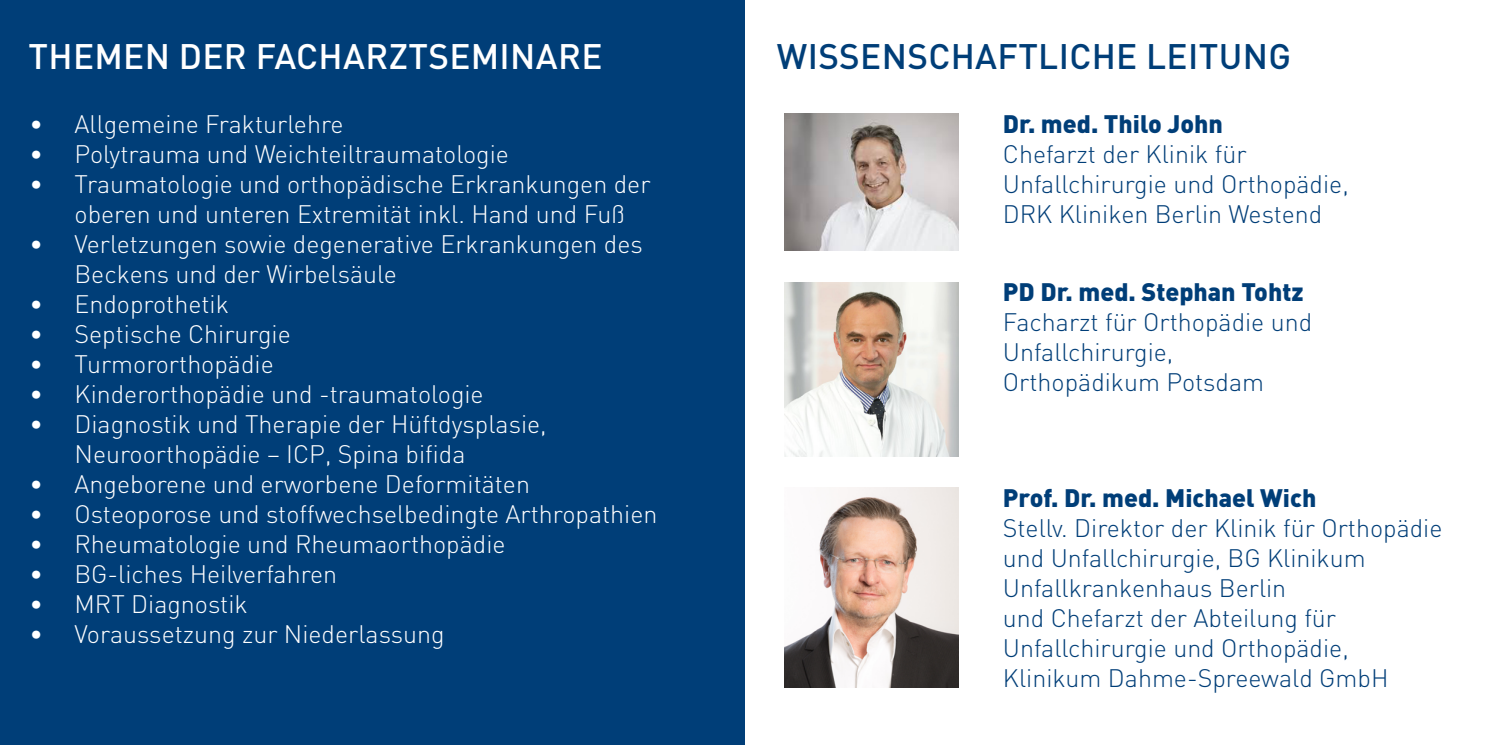
<style>
.page{position:relative;width:1489px;height:745px;background:#fff}
.page>*{position:absolute;margin:0;border:0;box-sizing:border-box;transform-origin:0 0}
.t1{font:500 35px "DIN Pro";letter-spacing:.01em;color:#fff}
.t2{font:500 35px "DIN Pro";letter-spacing:.01em;color:#003e78}
.t3{font:300 25px/30px "DIN Pro";color:#fff}
.t4{font:300 25px/30px "DIN Pro";color:#003e78}
.t5{font:900 25px "DIN Pro";color:#003e78}
</style>
<div class="page">
<div style="left:0;top:0;width:744px;height:744px;background:#003e78"></div>
<img style="left:784px;top:113px;width:174px;height:137px">
<img style="left:784px;top:282px;width:174px;height:173px">
<img style="left:784px;top:487px;width:174px;height:199px">
<h1 class="t1" style="left:29px;top:33px;width:575px">THEMEN DER FACHARZTSEMINARE</h1>
<p class="t3" style="left:29px;top:107px;width:315px">• Allgemeine Frakturlehre</p>
<p class="t3" style="left:29px;top:137px;width:481px">• Polytrauma und Weichteiltraumatologie</p>
<p class="t3" style="left:74px;top:167px;width:577px;text-indent:-45px">• Traumatologie und orthopädische Erkrankungen der oberen und unteren Extremität inkl. Hand und Fuß</p>
<p class="t3" style="left:74px;top:227px;width:570px;text-indent:-45px">• Verletzungen sowie degenerative Erkrankungen des<br>Beckens und der Wirbelsäule</p>
<p class="t3" style="left:29px;top:287px;width:201px">• Endoprothetik</p>
<p class="t3" style="left:29px;top:317px;width:263px">• Septische Chirurgie</p>
<p class="t3" style="left:29px;top:347px;width:246px">• Turmororthopädie</p>
<p class="t3" style="left:29px;top:377px;width:455px">• Kinderorthopädie und -traumatologie</p>
<p class="t3" style="left:74px;top:407px;width:473px;text-indent:-45px">• Diagnostik und Therapie der Hüftdysplasie,<br>Neuroorthopädie – ICP, Spina bifida</p>
<p class="t3" style="left:29px;top:467px;width:502px">• Angeborene und erworbene Deformitäten</p>
<p class="t3" style="left:29px;top:497px;width:629px">• Osteoporose und stoffwechselbedingte Arthropathien</p>
<p class="t3" style="left:29px;top:527px;width:477px">• Rheumatologie und Rheumaorthopädie</p>
<p class="t3" style="left:29px;top:557px;width:309px">• BG-liches Heilverfahren</p>
<p class="t3" style="left:29px;top:587px;width:220px">• MRT Diagnostik</p>
<p class="t3" style="left:29px;top:617px;width:417px">• Voraussetzung zur Niederlassung</p>
<h1 class="t2" style="left:777px;top:33px;width:515px">WISSENSCHAFTLICHE LEITUNG</h1>
<p class="t5" style="left:1002px;top:106px;width:221px">Dr. med. Thilo John</p>
<p class="t4" style="left:1002px;top:137px;width:347px">Chefarzt der Klinik für<br>Unfallchirurgie und Orthopädie,<br>DRK Kliniken Berlin Westend</p>
<p class="t5" style="left:1002px;top:275px;width:302px">PD Dr. med. Stephan Tohtz</p>
<p class="t4" style="left:1002px;top:306px;width:311px">Facharzt für Orthopädie und<br>Unfallchirurgie,<br>Orthopädikum Potsdam</p>
<p class="t5" style="left:1002px;top:480px;width:315px">Prof. Dr. med. Michael Wich</p>
<p class="t4" style="left:1002px;top:511px;width:441px">Stellv. Direktor der Klinik für Orthopädie und Unfallchirurgie, BG Klinikum Unfallkrankenhaus Berlin<br>und Chefarzt der Abteilung für Unfallchirurgie und Orthopädie, Klinikum Dahme-Spreewald GmbH</p>
</div>
